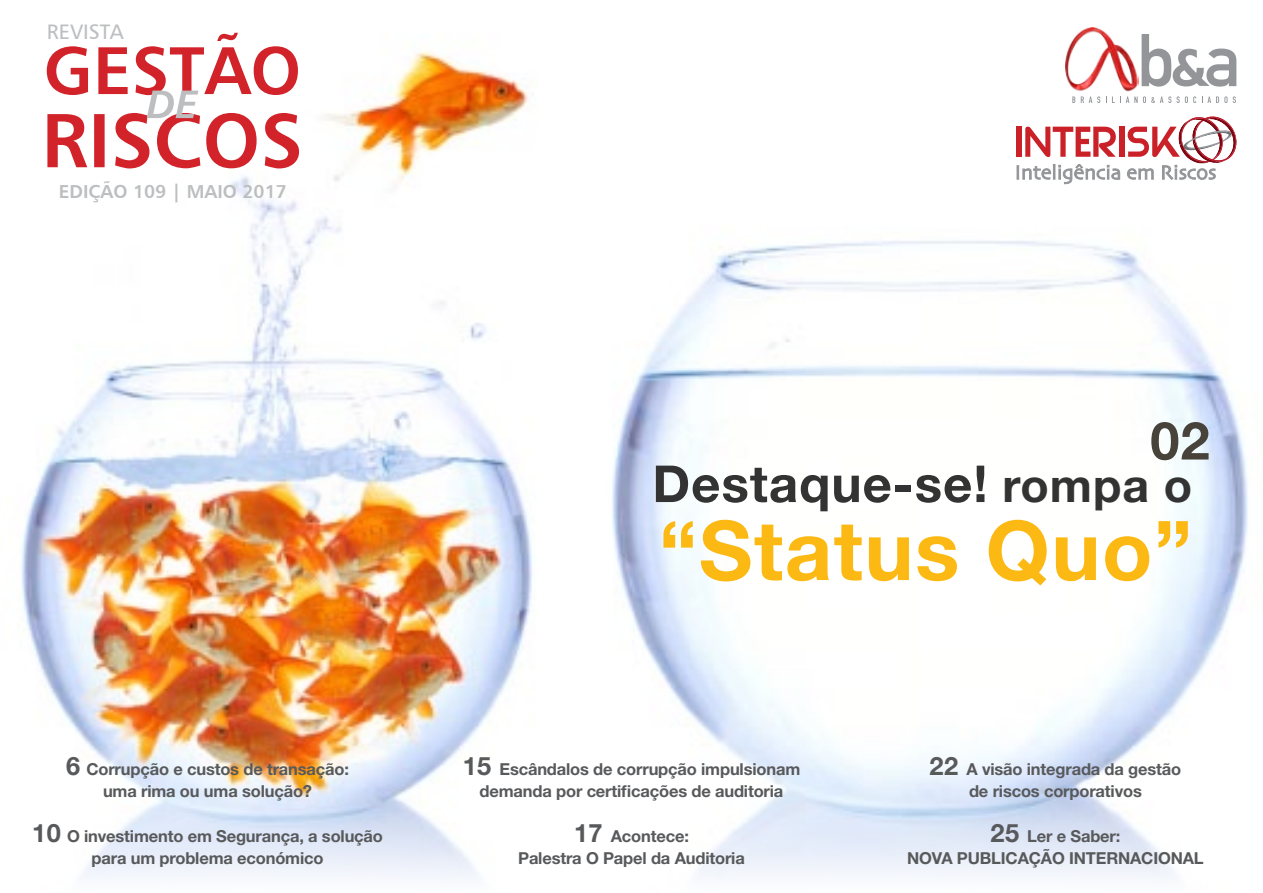
<style>
.page{position:relative;width:1263px;height:893px;background:#fff}
.page>*{position:absolute;margin:0;border:0;box-sizing:border-box;transform-origin:0 0}
.t1{font:700 82.5px "Helvetica Neue LT Std";letter-spacing:.02em;color:#fdb913}
.t2{font:700 52.5px "Helvetica Neue LT Std";color:#47423a}
.t3{font:700 51px "Helvetica Neue LT Std";letter-spacing:.02em;color:#333}
.t4{font:21px "Humanist 777 BT Roman B";color:#bcbec0}
.t5{font:18.75px "Humanist 777 BT Bold B";color:#bcbec0}
.t6{font:700 16.5px/22.2px "Helvetica Neue LT Std";letter-spacing:-.01em;color:#58595b;text-align:center}
.s1{font-size:25.35px}
.s2{font-size:46.5px}
</style>
<div class="page">
<img style="left:21px;top:32px;width:1227px;height:757px">
<svg style="left:83px;top:789px;width:1092px;height:90px"></svg>
<svg style="left:47px;top:33px;width:252px;height:135px"></svg>
<svg style="left:1016px;top:115px;width:222px;height:80px"></svg>
<svg style="left:1141px;top:34px;width:95px;height:53px"></svg>
<svg style="left:1072px;top:96px;width:3px;height:7px"></svg>
<svg style="left:1081px;top:96px;width:25px;height:7px"></svg>
<svg style="left:1112px;top:96px;width:25px;height:7px"></svg>
<svg style="left:1143px;top:96px;width:84px;height:7px"></svg>
<svg style="left:1233px;top:96px;width:3px;height:7px"></svg>
<img style="left:1065px;top:27px;width:74px;height:64px">
<p class="t4" style="left:47px;top:19px;width:78px">REVISTA</p>
<p class="t5" style="left:59px;top:180px;width:230px">EDIÇÃO 109 | MAIO 2017</p>
<p class="t6" style="left:66px;top:758px;width:284px"><span class="s1">6</span> Corrupção e custos de transação: uma rima ou uma solução?</p>
<p class="t6" style="left:32px;top:824px;width:352px"><span class="s1">10</span> O investimento em Segurança, a solução para um problema económico</p>
<h2 class="t2" style="left:1150px;top:408px;width:61px">02</h2>
<h3 class="t3" style="left:652px;top:452px;width:541px">Destaque-se! <span class="s2">rompa o</span></h3>
<h1 class="t1" style="left:659px;top:500px;width:535px">“Status Quo”</h1>
<p class="t6" style="left:463px;top:758px;width:339px"><span class="s1">15</span> Escândalos de corrupção impulsionam demanda por certificações de auditoria</p>
<p class="t6" style="left:518px;top:824px;width:228px"><span class="s1">17</span> Acontece:<br>Palestra O Papel da Auditoria</p>
<p class="t6" style="left:930px;top:758px;width:253px"><span class="s1">22</span> A visão integrada da gestão de riscos corporativos</p>
<p class="t6" style="left:907px;top:824px;width:298px"><span class="s1">25</span> Ler e Saber:<br>NOVA PUBLICAÇÃO INTERNACIONAL</p>
</div>
